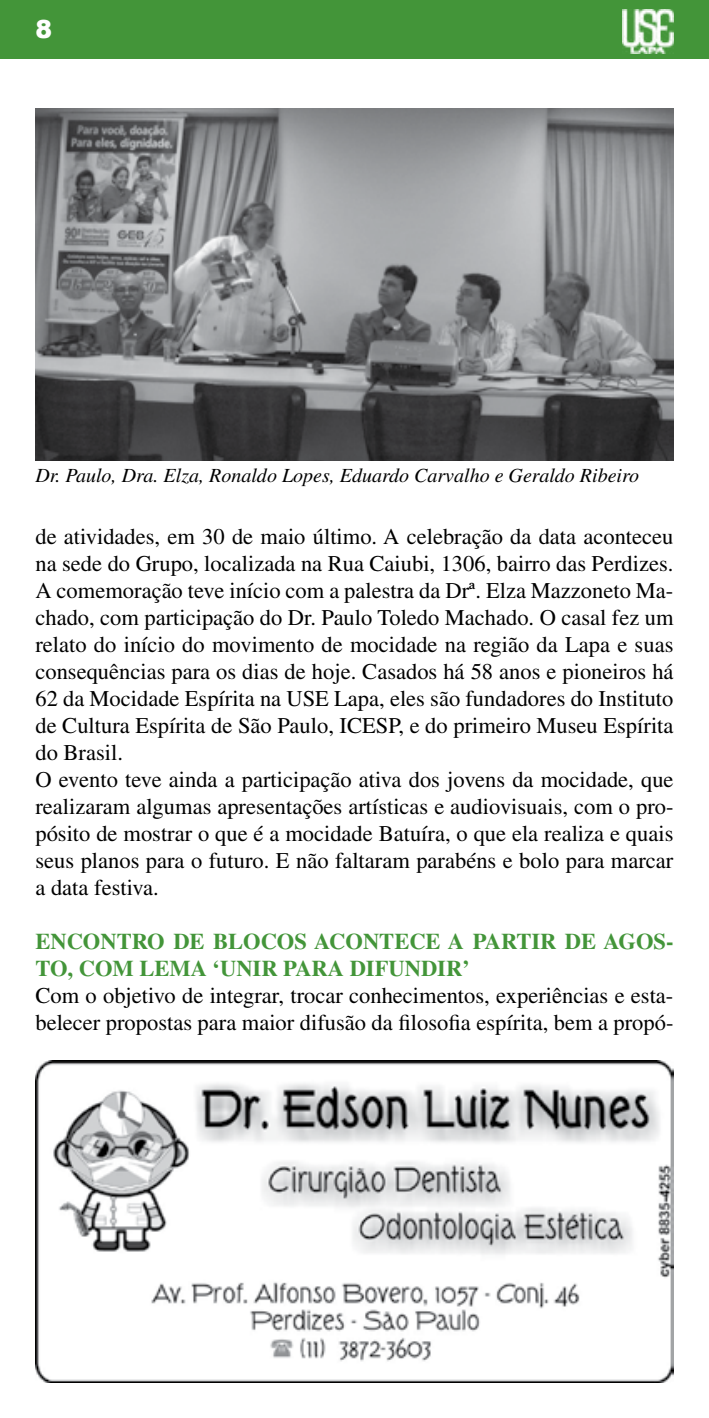
<style>
.page{position:relative;width:709px;height:1418px;background:#fff}
.page>*{position:absolute;margin:0;border:0;box-sizing:border-box;transform-origin:0 0}
.t1{font:900 25px "Arial";color:#fff}
.t2{font:22.5px/27px "Times";color:#000}
.t3{font:700 22.5px/27px "Times";color:#439539}
.t4{font:italic 20px "Times";color:#000}
</style>
<div class="page">
<div style="left:0;top:0;width:709px;height:59px;background:#439539"></div>
<img style="left:622px;top:9px;width:51px;height:45px">
<img style="left:35px;top:1060px;width:638px;height:322px">
<img style="left:35px;top:108px;width:638px;height:353px">
<p class="t1" style="left:35px;top:11px;width:18px">8</p>
<p class="t4" style="left:35px;top:464px;width:605px">Dr. Paulo, Dra. Elza, Ronaldo Lopes, Eduardo Carvalho e Geraldo Ribeiro</p>
<p class="t2" style="left:35px;top:523px;width:639px">de atividades, em 30 de maio último. A celebração da data aconteceu na sede do Grupo, localizada na Rua Caiubi, 1306, bairro das Perdizes.<br>A comemoração teve início com a palestra da Drª. Elza Mazzoneto Ma&shy;chado, com participação do Dr. Paulo Toledo Machado. O casal fez um relato do início do movimento de mocidade na região da Lapa e suas consequências para os dias de hoje. Casados há 58 anos e pioneiros há 62 da Mocidade Espírita na USE Lapa, eles são fundadores do Instituto de Cultura Espírita de São Paulo, ICESP, e do primeiro Museu Espírita do Brasil.<br>O evento teve ainda a participação ativa dos jovens da mocidade, que realizaram algumas apresentações artísticas e audiovisuais, com o pro&shy;pósito de mostrar o que é a mocidade Batuíra, o que ela realiza e quais seus planos para o futuro. E não faltaram parabéns e bolo para marcar a data festiva.</p>
<p class="t3" style="left:35px;top:927px;width:639px">ENCONTRO DE BLOCOS ACONTECE A PARTIR DE AGOS-<br>TO, COM LEMA ‘UNIR PARA DIFUNDIR’</p>
<p class="t2" style="left:35px;top:982px;width:639px">Com o objetivo de integrar, trocar conhecimentos, experiências e esta&shy;belecer propostas para maior difusão da filosofia espírita, bem a propó-</p>
</div>
